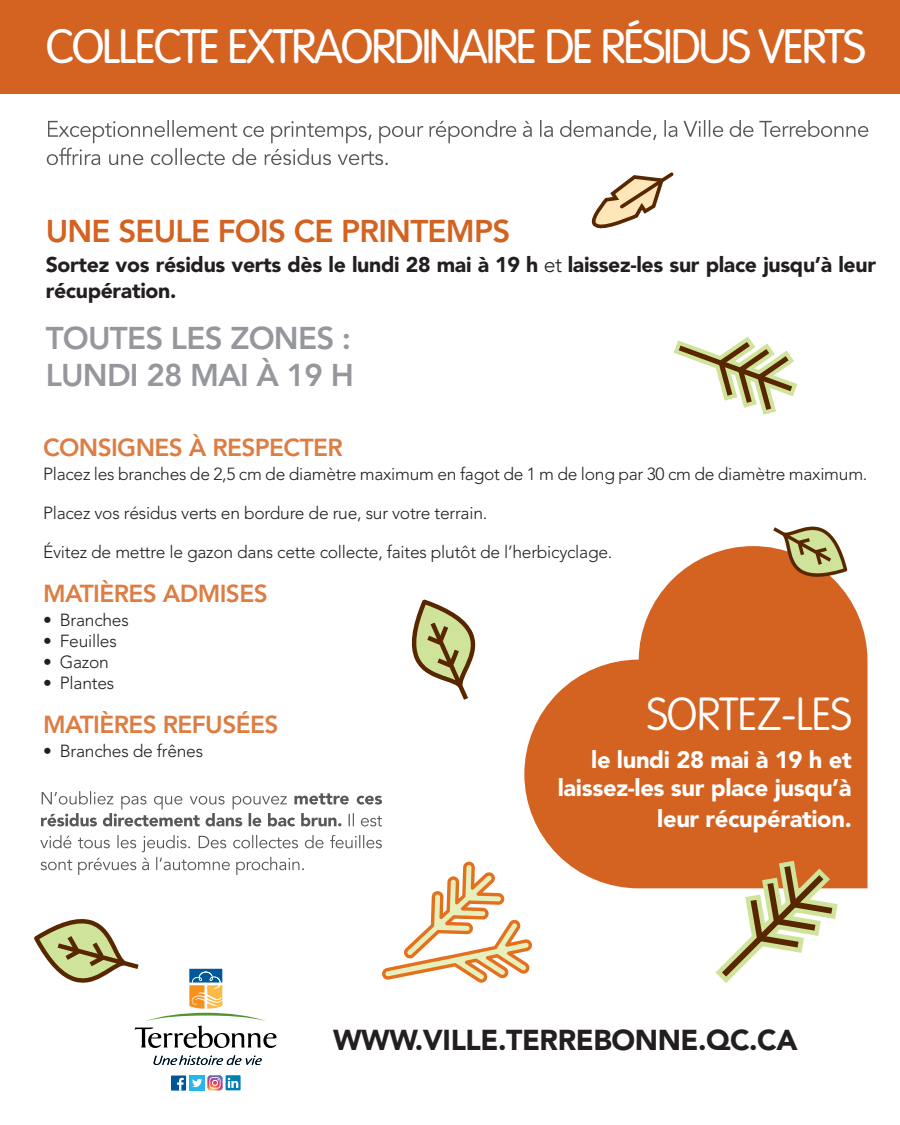
<style>
.page{position:relative;width:900px;height:1125px;background:#fff}
.page>*{position:absolute;margin:0;border:0;box-sizing:border-box;transform-origin:0 0}
.t1{font:300 47.5px "VAG Rounded";letter-spacing:-.045em;color:#fff}
.t2{font:100 45.62px "VAG Rounded";letter-spacing:-.025em;color:#fff}
.t3{font:800 31.25px/37.5px "Avenir";letter-spacing:-.025em;color:#95979d}
.t4{font:800 31.25px "Avenir";letter-spacing:-.025em;color:#d46221}
.t5{font:900 28.62px "Avenir";letter-spacing:-.015em;color:#231f20}
.t6{font:800 24.38px "Avenir";letter-spacing:-.025em;color:#dc7d44}
.t7{font:900 23.75px/28.5px "Avenir";letter-spacing:-.015em;color:#fff;text-align:right}
.t8{font:900 21.25px/25.5px "Avenir";letter-spacing:-.015em;color:#231f20}
.t9{font:300 17.5px "Avenir";letter-spacing:-.015em;color:#231f20}
.s1{font-weight:300}
</style>
<div class="page">
<div style="left:0;top:0;width:900px;height:94px;background:#d46221"></div>
<svg style="left:47px;top:120px;width:182px;height:45px"></svg>
<svg style="left:524px;top:546px;width:343px;height:342px;fill:#d46221"></svg>
<svg style="left:382px;top:862px;width:150px;height:121px"></svg>
<svg style="left:411px;top:599px;width:65px;height:101px"></svg>
<svg style="left:773px;top:526px;width:74px;height:53px"></svg>
<svg style="left:839px;top:602px;width:25px;height:1px"></svg>
<svg style="left:711px;top:860px;width:135px;height:123px"></svg>
<svg style="left:673px;top:336px;width:125px;height:79px"></svg>
<svg style="left:153px;top:1055px;width:109px;height:10px"></svg>
<div style="left:190px;top:1075px;width:15px;height:16px;background:#26b6ea"></div>
<svg style="left:192px;top:1079px;width:10px;height:8px"></svg>
<svg style="left:207px;top:1075px;width:16px;height:16px"></svg>
<svg style="left:209px;top:1077px;width:12px;height:12px"></svg>
<svg style="left:226px;top:1075px;width:15px;height:15px"></svg>
<svg style="left:228px;top:1078px;width:10px;height:10px"></svg>
<div style="left:171px;top:1076px;width:15px;height:15px;background:#005595"></div>
<svg style="left:177px;top:1078px;width:7px;height:13px"></svg>
<svg style="left:294px;top:793px;width:88px;height:12px"></svg>
<svg style="left:41px;top:791px;width:166px;height:35px"></svg>
<svg style="left:349px;top:813px;width:33px;height:13px"></svg>
<svg style="left:40px;top:835px;width:135px;height:40px"></svg>
<svg style="left:591px;top:172px;width:83px;height:57px"></svg>
<svg style="left:34px;top:919px;width:243px;height:129px"></svg>
<h1 class="t1" style="left:46px;top:26px;width:822px">COLLECTE EXTRAORDINAIRE DE RÉSIDUS VERTS</h1>
<h3 class="t4" style="left:46px;top:218px;width:466px">UNE SEULE FOIS CE PRINTEMPS</h3>
<p class="t8" style="left:46px;top:254px;width:832px">Sortez vos résidus verts dès le lundi 28 mai à 19 h <span class="s1">et</span> laissez-les sur place jusqu’à leur récupération.</p>
<h3 class="t3" style="left:46px;top:322px;width:310px">TOUTES LES ZONES :<br>LUNDI 28 MAI À 19 H</h3>
<h3 class="t6" style="left:43px;top:437px;width:301px">CONSIGNES À RESPECTER</h3>
<p class="t9" style="left:43px;top:467px;width:826px">Placez les branches de 2,5 cm de diamètre maximum en fagot de 1 m de long par 30 cm de diamètre maximum.</p>
<p class="t9" style="left:43px;top:506px;width:446px">Placez vos résidus verts en bordure de rue, sur votre terrain.</p>
<p class="t9" style="left:43px;top:545px;width:571px">Évitez de mettre le gazon dans cette collecte, faites plutôt de l’herbicyclage.</p>
<h3 class="t6" style="left:43px;top:584px;width:226px">MATIÈRES ADMISES</h3>
<p class="t9" style="left:43px;top:613px;width:87px">• Branches</p>
<p class="t9" style="left:43px;top:634px;width:75px">• Feuilles</p>
<p class="t9" style="left:43px;top:655px;width:67px">• Gazon</p>
<p class="t9" style="left:43px;top:676px;width:73px">• Plantes</p>
<h3 class="t6" style="left:43px;top:715px;width:237px">MATIÈRES REFUSÉES</h3>
<p class="t9" style="left:43px;top:744px;width:162px">• Branches de frênes</p>
<h2 class="t2" style="left:647px;top:695px;width:207px">SORTEZ-LES</h2>
<h3 class="t7" style="left:558px;top:747px;width:295px">le lundi 28 mai à 19 h et laissez-les sur place jusqu’à</h3>
<h3 class="t7" style="left:657px;top:807px;width:196px">leur récupération.</h3>
<h3 class="t5" style="left:333px;top:1028px;width:466px">WWW.VILLE.TERREBONNE.QC.CA</h3>
</div>
